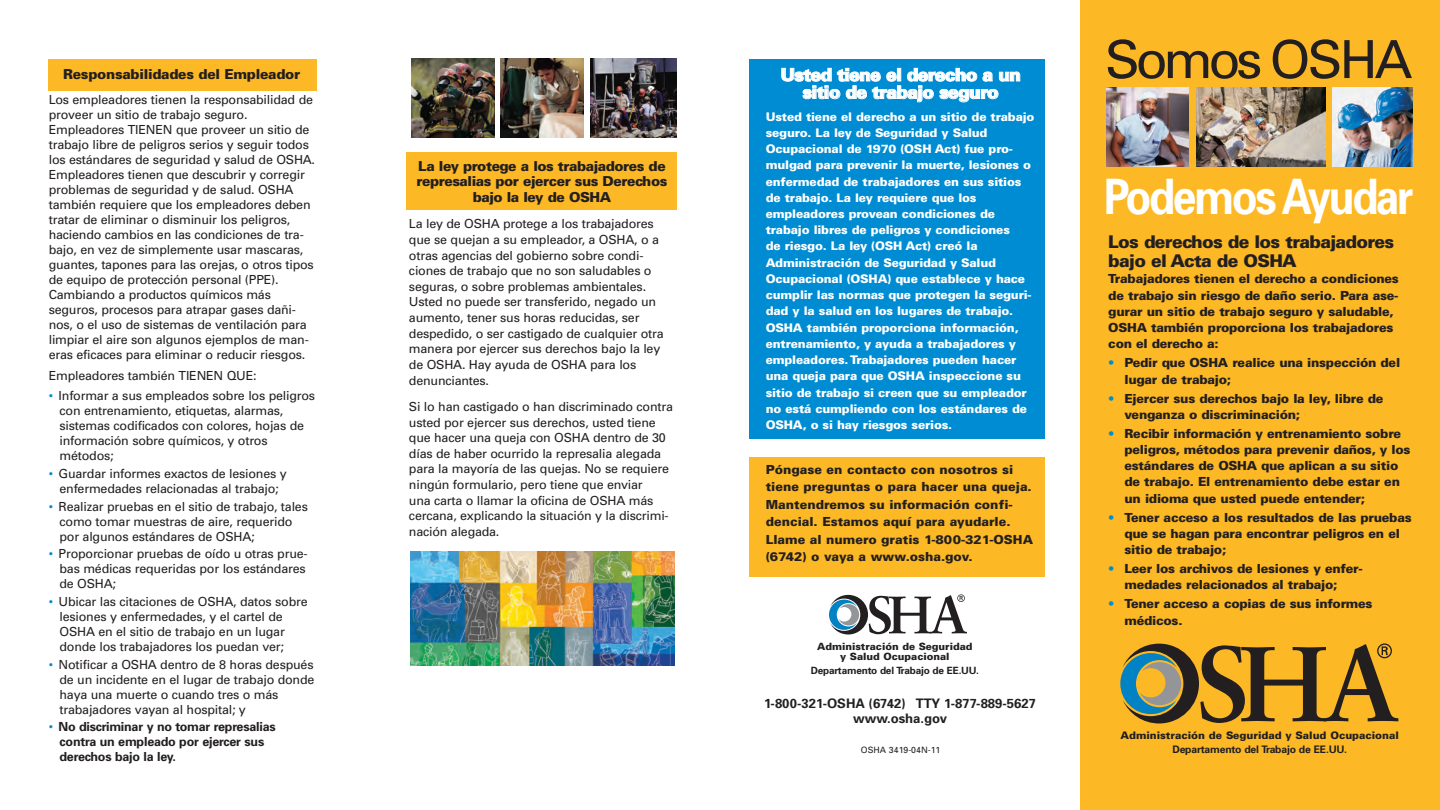
<style>
.page{position:relative;width:1440px;height:810px;background:#fff}
.page>*{position:absolute;margin:0;border:0;box-sizing:border-box;transform-origin:0 0}
.t1{font:52.5px "Univers";letter-spacing:-.085em;color:#231f20}
.t2{font:700 48.88px "Univers";letter-spacing:-.055em;color:#fff;scale:.87 1}
.t3{font:900 17.5px/18.8px "Univers";letter-spacing:-.04em;color:#231f20}
.t4{font:900 17.5px/17.5px "Univers";letter-spacing:-.04em;color:#fff;text-align:center}
.t5{font:900 13.75px/15.6px "Univers";letter-spacing:-.035em;color:#231f20;text-align:center}
.t6{font:700 13.12px/15px "Univers";color:#231f20;text-align:center}
.t7{font:12.5px/15px "Univers";letter-spacing:-.015em;color:#231f20}
.t8{font:900 12.5px/16.2px "Univers";letter-spacing:-.02em;color:#231f20}
.t9{font:900 12.5px/17.5px "Univers";color:#231f20}
.t10{font:700 12.5px/15px "Univers";letter-spacing:-.015em;color:#231f20}
.t11{font:900 11.88px/16.2px "Univers";letter-spacing:-.015em;color:#fff}
.t12{font:900 10.38px "Univers";color:#231f20}
.t13{font:700 10.38px "Univers";letter-spacing:-.015em;color:#231f20}
.t14{font:900 10px/10px "Univers";color:#231f20;text-align:center}
.t15{font:700 10px "Univers";letter-spacing:-.015em;color:#231f20}
.t16{font:8.75px "Univers";color:#231f20}
.s1{color:#008cd2}
.s2{font-weight:400;color:#008cd2}
</style>
<div class="page">
<div style="left:749px;top:457px;width:295px;height:120px;background:#fcb825"></div>
<div style="left:48px;top:59px;width:269px;height:32px;background:#fcb825"></div>
<div style="left:406px;top:152px;width:271px;height:58px;background:#fcb825"></div>
<div style="left:750px;top:59px;width:295px;height:380px;background:#008cd2"></div>
<svg style="left:829px;top:594px;width:138px;height:41px"></svg>
<div style="left:1080px;top:0;width:360px;height:810px;background:#fcb825"></div>
<svg style="left:1120px;top:643px;width:278px;height:80px"></svg>
<img style="left:411px;top:552px;width:264px;height:113px">
<img style="left:1333px;top:88px;width:79px;height:79px">
<img style="left:1196px;top:88px;width:130px;height:79px">
<img style="left:1106px;top:88px;width:83px;height:79px">
<img style="left:591px;top:59px;width:86px;height:79px">
<img style="left:412px;top:59px;width:82px;height:79px">
<img style="left:501px;top:59px;width:82px;height:79px">
<p class="t5" style="left:63px;top:67px;width:239px">Responsabilidades del Empleador</p>
<p class="t7" style="left:49px;top:94px;width:268px">Los empleadores tienen la responsabilidad de proveer un sitio de trabajo seguro.<br>Empleadores TIENEN que proveer un sitio de trabajo libre de peligros serios y seguir todos los estándares de seguridad y salud de OSHA.<br>Empleadores tienen que descubrir y corregir problemas de seguridad y de salud. OSHA también requiere que los empleadores deben tratar de eliminar o disminuir los peligros, haciendo cambios en las condiciones de tra&shy;bajo, en vez de simplemente usar mascaras, guantes, tapones para las orejas, o otros tipos de equipo de protección personal (PPE).<br>Cambiando a productos químicos más seguros, procesos para atrapar gases dañi&shy;nos, o el uso de sistemas de ventilación para limpiar el aire son algunos ejemplos de man&shy;eras eficaces para eliminar o reducir riesgos.</p>
<p class="t7" style="left:49px;top:369px;width:209px">Empleadores también TIENEN QUE:</p>
<p class="t7" style="left:60px;top:389px;width:257px;text-indent:-11px"><span class="s1">•</span> Informar a sus empleados sobre los peligros con entrenamiento, etiquetas, alarmas, sistemas codificados con colores, hojas de información sobre químicos, y otros métodos;</p>
<p class="t7" style="left:49px;top:467px;width:239px;text-align:center"><span class="s1">•</span> Guardar informes exactos de lesiones y enfermedades relacionadas al trabajo;</p>
<p class="t7" style="left:60px;top:500px;width:250px;text-indent:-11px"><span class="s1">•</span> Realizar pruebas en el sitio de trabajo, tales como tomar muestras de aire, requerido por algunos estándares de OSHA;</p>
<p class="t7" style="left:60px;top:548px;width:250px;text-indent:-11px"><span class="s1">•</span> Proporcionar pruebas de oído u otras prue&shy;bas médicas requeridas por los estándares de OSHA;</p>
<p class="t7" style="left:60px;top:595px;width:250px;text-indent:-11px"><span class="s1">•</span> Ubicar las citaciones de OSHA, datos sobre lesiones y enfermedades, y el cartel de OSHA en el sitio de trabajo en un lugar donde los trabajadores los puedan ver;</p>
<p class="t7" style="left:60px;top:658px;width:256px;text-indent:-11px"><span class="s1">•</span> Notificar a OSHA dentro de 8 horas después de un incidente en el lugar de trabajo donde haya una muerte o cuando tres o más trabajadores vayan al hospital; y</p>
<p class="t10" style="left:60px;top:721px;width:218px;text-indent:-11px"><span class="s2">•</span> No discriminar y no tomar represalias contra un empleado por ejercer sus derechos bajo la ley.</p>
<p class="t5" style="left:417px;top:159px;width:252px">La ley protege a los trabajadores de represalias por ejercer sus Derechos bajo la ley de OSHA</p>
<p class="t7" style="left:409px;top:217px;width:256px;line-height:15.6px">La ley de OSHA protege a los trabajadores que se quejan a su empleador, a OSHA, o a otras agencias del gobierno sobre condi&shy;ciones de trabajo que no son saludables o seguras, o sobre problemas ambientales.<br>Usted no puede ser transferido, negado un aumento, tener sus horas reducidas, ser despedido, o ser castigado de cualquier otra manera por ejercer sus derechos bajo la ley de OSHA. Hay ayuda de OSHA para los denunciantes.</p>
<p class="t7" style="left:409px;top:400px;width:266px;line-height:15.6px">Si lo han castigado o han discriminado contra usted por ejercer sus derechos, usted tiene que hacer una queja con OSHA dentro de 30 días de haber ocurrido la represalia alegada para la mayoría de las quejas. No se requiere ningún formulario, pero tiene que enviar<br>una carta o llamar la oficina de OSHA más cercana, explicando la situación y la discrimi&shy;nación alegada.</p>
<h3 class="t4" style="left:781px;top:68px;width:242px">Usted tiene el derecho a un sitio de trabajo seguro</h3>
<p class="t11" style="left:766px;top:109px;width:270px">Usted tiene el derecho a un sitio de trabajo seguro. La ley de Seguridad y Salud Ocupacional de 1970 (OSH Act) fue pro&shy;mulgad para prevenir la muerte, lesiones o enfermedad de trabajadores en sus sitios de trabajo. La ley requiere que los empleadores provean condiciones de trabajo libres de peligros y condiciones<br>de riesgo. La ley (OSH Act) creó la Administración de Seguridad y Salud Ocupacional (OSHA) que establece y hace cumplir las normas que protegen la seguri&shy;dad y la salud en los lugares de trabajo.<br>OSHA también proporciona información, entrenamiento, y ayuda a trabajadores y empleadores. Trabajadores pueden hacer una queja para que OSHA inspeccione su sitio de trabajo si creen que su empleador no está cumpliendo con los estándares de OSHA, o si hay riesgos serios.</p>
<p class="t9" style="left:766px;top:462px;width:269px">Póngase en contacto con nosotros si tiene preguntas o para hacer una queja.<br>Mantendremos su información confi&shy;dencial. Estamos aquí para ayudarle.<br>Llame al numero gratis 1-800-321-OSHA (6742) o vaya a www.osha.gov.</p>
<p class="t14" style="left:817px;top:643px;width:157px">Administración de Seguridad y Salud Ocupacional</p>
<p class="t15" style="left:811px;top:667px;width:170px">Departamento del Trabajo de EE.UU.</p>
<p class="t6" style="left:764px;top:697px;width:274px">1-800-321-OSHA (6742) TTY 1-877-889-5627 www.osha.gov</p>
<p class="t16" style="left:861px;top:746px;width:81px">OSHA 3419-04N-11</p>
<h1 class="t1" style="left:1105px;top:40px;width:309px">Somos OSHA</h1>
<h2 class="t2" style="left:1104px;top:179px;width:358px">Podemos Ayudar</h2>
<h3 class="t3" style="left:1108px;top:234px;width:287px">Los derechos de los trabajadores bajo el Acta de OSHA</h3>
<p class="t8" style="left:1108px;top:272px;width:292px">Trabajadores tienen el derecho a condiciones de trabajo sin riesgo de daño serio. Para ase&shy;gurar un sitio de trabajo seguro y saludable, OSHA también proporciona los trabajadores con el derecho a:</p>
<p class="t8" style="left:1125px;top:356px;width:277px;text-indent:-16px"><span class="s1">•</span> Pedir que OSHA realice una inspección del lugar de trabajo;</p>
<p class="t8" style="left:1125px;top:391px;width:261px;text-indent:-16px"><span class="s1">•</span> Ejercer sus derechos bajo la ley, libre de venganza o discriminación;</p>
<p class="t8" style="left:1125px;top:426px;width:288px;text-indent:-16px"><span class="s1">•</span> Recibir información y entrenamiento sobre peligros, métodos para prevenir daños, y los estándares de OSHA que aplican a su sitio de trabajo. El entrenamiento debe estar en un idioma que usted puede entender;</p>
<p class="t8" style="left:1125px;top:510px;width:289px;text-indent:-16px"><span class="s1">•</span> Tener acceso a los resultados de las pruebas que se hagan para encontrar peligros en el sitio de trabajo;</p>
<p class="t8" style="left:1125px;top:562px;width:240px;text-indent:-16px"><span class="s1">•</span> Leer los archivos de lesiones y enfer&shy;medades relacionados al trabajo;</p>
<p class="t8" style="left:1125px;top:597px;width:250px;text-indent:-16px"><span class="s1">•</span> Tener acceso a copias de sus informes médicos.</p>
<p class="t12" style="left:1121px;top:732px;width:280px">Administración de Seguridad y Salud Ocupacional</p>
<p class="t13" style="left:1172px;top:746px;width:176px">Departamento del Trabajo de EE.UU.</p>
</div>
